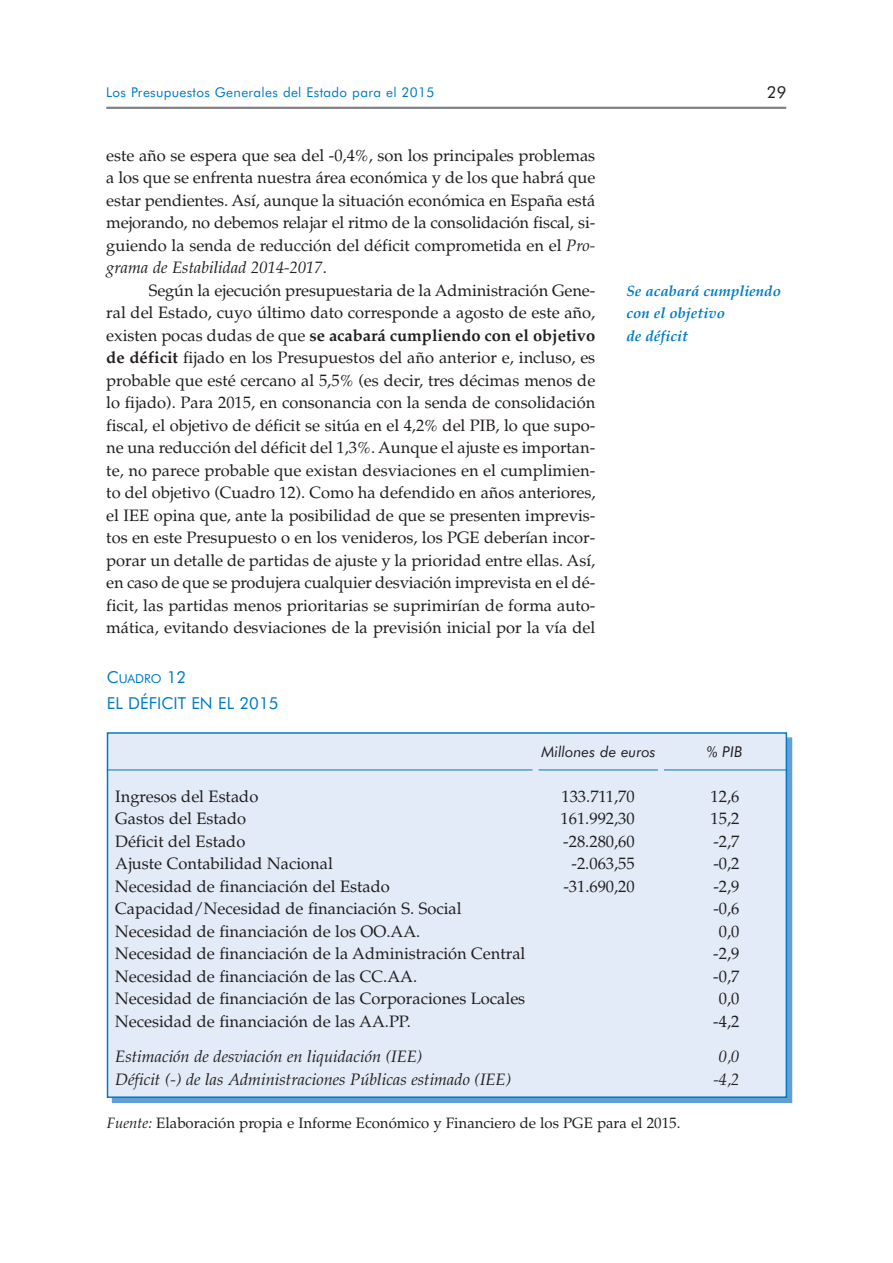
<style>
.page{position:relative;width:893px;height:1263px;background:#fff}
.page>*{position:absolute;margin:0;border:0;box-sizing:border-box;transform-origin:0 0}
.t1{font:16.5px/22.5px "Palatino";color:#231f20;text-align:justify}
.t2{font:italic 16.5px "Palatino";color:#231f20}
.t3{font:16.5px "Futura BT";color:#007bc3}
.t4{font:16.5px "Futura BT";color:#231f20}
.t5{font:15px "Palatino";color:#231f20}
.t6{font:italic 700 15px/22.5px "Palatino";color:#007bc3}
.t7{font:italic 15px "Futura BT";color:#231f20}
.t8{font:13.5px "Futura BT";letter-spacing:.025em;color:#007bc3}
.t9{font:12.3px "Futura BT";color:#007bc3}
.s1{font-style:italic}
.s2{font-weight:700}
.s3{font-size:16.5px}
</style>
<div class="page">
<hr style="left:106px;top:107px;width:680px;height:2px;background:#808285">
<div style="left:108px;top:734px;width:678px;height:362px;background:#e2ebf7"></div>
<div style="left:107px;top:732px;width:680px;height:366px;border:2px solid #007bc3"></div>
<hr style="left:107px;top:769px;width:680px;height:1px;background:#007bc3">
<div style="left:532px;top:764px;width:6px;height:16px;background:#e2ebf7"></div>
<div style="left:658px;top:764px;width:6px;height:16px;background:#e2ebf7"></div>
<p class="t8" style="left:106px;top:87px;width:330px">Los Presupuestos Generales del Estado para el 2015</p>
<p class="t4" style="left:767px;top:85px;width:21px">29</p>
<p class="t1" style="left:106px;top:146px;width:491px">este año se espera que sea del -0,4%, son los principales problemas a los que se enfrenta nuestra área económica y de los que habrá que estar pendientes. Así, aunque la situación económica en España está mejorando, no debemos relajar el ritmo de la consolidación fiscal, si - guiendo la senda de reducción del déficit comprometida en el <span class="s1">Pro - grama de Estabilidad 2014-2017</span>.</p>
<p class="t1" style="left:106px;top:281px;width:491px;text-indent:43px">Según la ejecución presupuestaria de la Administración Gene - ral del Estado, cuyo último dato corresponde a agosto de este año, existen pocas dudas de que <span class="s2">se acabará cumpliendo con el objetivo de déficit</span> fijado en los Presupuestos del año anterior e, incluso, es probable que esté cercano al 5,5% (es decir, tres décimas me nos de lo fijado). Para 2015, en consonancia con la senda de consoli dación fiscal, el objetivo de déficit se sitúa en el 4,2% del PIB, lo que supo&shy;ne una reducción del déficit del 1,3%. Aunque el ajuste es im portan - te, no parece probable que existan desviaciones en el cumplimien - to del objetivo (Cuadro 12). Como ha defendido en años anterio res, el IEE opina que, ante la posibilidad de que se presenten imprevis&shy;tos en este Presupuesto o en los venideros, los PGE deberían incor&shy;porar un detalle de partidas de ajuste y la prioridad entre ellas. Así, en caso de que se produjera cualquier desviación imprevista en el dé - ficit, las partidas menos prioritarias se suprimirían de forma auto - mática, evitando desviaciones de la previsión inicial por la vía del</p>
<p class="t9" style="left:107px;top:673px;width:81px"><span class="s3">C</span>UADRO <span class="s3">12</span></p>
<p class="t3" style="left:107px;top:697px;width:173px">EL DÉFICIT EN EL 2015</p>
<p class="t6" style="left:626px;top:281px;width:156px">Se acabará cumpliendo con el objetivo<br>de déficit</p>
<p class="t7" style="left:541px;top:745px;width:116px">Millones de euros</p>
<p class="t7" style="left:707px;top:745px;width:37px">% PIB</p>
<p class="t1" style="left:115px;top:787px;width:145px">Ingresos del Estado</p>
<p class="t1" style="left:561px;top:787px;width:75px">133.711,70</p>
<p class="t1" style="left:711px;top:787px;width:30px">12,6</p>
<p class="t1" style="left:115px;top:809px;width:132px">Gastos del Estado</p>
<p class="t1" style="left:561px;top:809px;width:76px">161.992,30</p>
<p class="t1" style="left:711px;top:809px;width:30px">15,2</p>
<p class="t1" style="left:115px;top:832px;width:132px">Déficit del Estado</p>
<p class="t1" style="left:563px;top:832px;width:73px">-28.280,60</p>
<p class="t1" style="left:713px;top:832px;width:28px">-2,7</p>
<p class="t1" style="left:115px;top:854px;width:219px">Ajuste Contabilidad Nacional</p>
<p class="t1" style="left:572px;top:854px;width:65px">-2.063,55</p>
<p class="t1" style="left:713px;top:854px;width:28px">-0,2</p>
<p class="t1" style="left:115px;top:877px;width:276px">Necesidad de financiación del Estado</p>
<p class="t1" style="left:563px;top:877px;width:73px">-31.690,20</p>
<p class="t1" style="left:713px;top:877px;width:28px">-2,9</p>
<p class="t1" style="left:115px;top:899px;width:348px">Capacidad/Necesidad de financiación S. Social</p>
<p class="t1" style="left:713px;top:899px;width:28px">-0,6</p>
<p class="t1" style="left:115px;top:922px;width:307px">Necesidad de financiación de los OO.AA.</p>
<p class="t1" style="left:719px;top:922px;width:22px">0,0</p>
<p class="t1" style="left:115px;top:944px;width:412px">Necesidad de financiación de la Administración Central</p>
<p class="t1" style="left:713px;top:944px;width:28px">-2,9</p>
<p class="t1" style="left:115px;top:967px;width:303px">Necesidad de financiación de las CC.AA.</p>
<p class="t1" style="left:713px;top:967px;width:28px">-0,7</p>
<p class="t1" style="left:115px;top:989px;width:411px">Necesidad de financiación de las Corporaciones Locales</p>
<p class="t1" style="left:719px;top:989px;width:22px">0,0</p>
<p class="t1" style="left:115px;top:1012px;width:297px">Necesidad de financiación de las AA.PP.</p>
<p class="t1" style="left:713px;top:1012px;width:28px">-4,2</p>
<p class="t2" style="left:115px;top:1050px;width:309px">Estimación de desviación en liquidación (IEE)</p>
<p class="t2" style="left:719px;top:1050px;width:22px">0,0</p>
<p class="t2" style="left:115px;top:1072px;width:397px">Déficit (-) de las Administraciones Públicas estimado (IEE)</p>
<p class="t2" style="left:713px;top:1072px;width:28px">-4,2</p>
<p class="t5" style="left:107px;top:1117px;width:575px"><span class="s1">Fuente:</span> Elaboración propia e Informe Económico y Financiero de los PGE para el 2015.</p>
</div>
